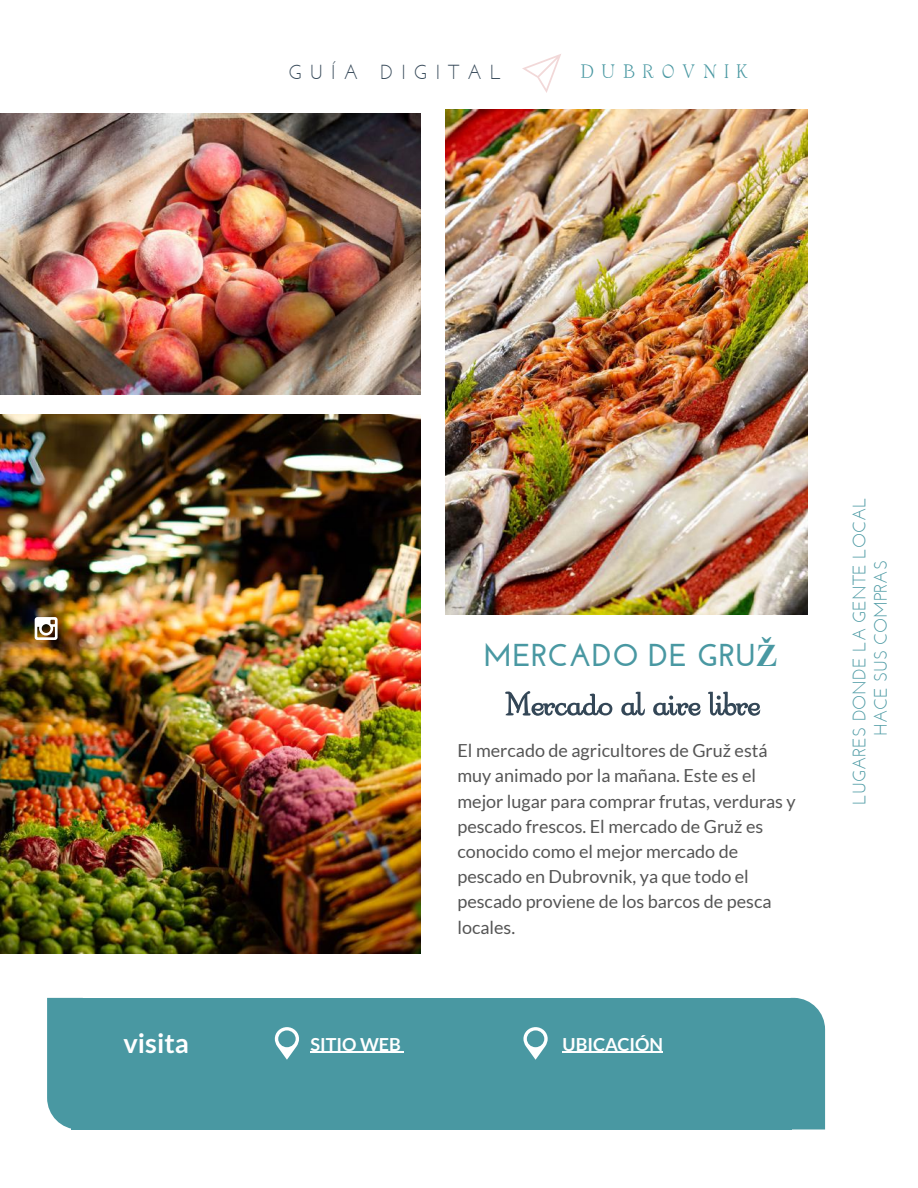
<style>
.page{position:relative;width:918px;height:1188px;background:#fff}
.page>*{position:absolute;margin:0;border:0;box-sizing:border-box;transform-origin:0 0}
.t1{font:700 31.5px "Josefin Sans";color:#4998a2}
.t2{font:700 27px "Lato";color:#fff}
.t3{font:20.25px "Josefin Sans";letter-spacing:.385em;color:#344757}
.t4{font:500 20.25px "Garton";letter-spacing:.385em;color:#4998a2}
.t5{font:18px/25.2px "Lato";color:#555}
.t6{font:18px/21.3px "Josefin Sans";color:#4998a2;text-align:center}
.t7{font:700 18px "Lato";color:#fff}
.s1{font-family:"Times New Roman"}
</style>
<div class="page">
<svg style="left:47px;top:998px;width:24px;height:131px;background:#559ea8"></svg>
<div style="left:71px;top:998px;width:720px;height:132px;background:#4998a2"></div>
<div style="left:791px;top:998px;width:34px;height:132px;background:#4998a2"></div>
<img style="left:0;top:414px;width:420px;height:539px">
<img style="left:1px;top:113px;width:420px;height:281px">
<img style="left:445px;top:109px;width:362px;height:505px">
<svg style="left:505px;top:691px;width:255px;height:25px"></svg>
<svg style="left:275px;top:1027px;width:24px;height:33px"></svg>
<hr style="left:310px;top:1052px;width:94px;height:1px;background:#fff">
<svg style="left:523px;top:1027px;width:25px;height:33px"></svg>
<svg style="left:522px;top:54px;width:39px;height:39px"></svg>
<svg style="left:35px;top:617px;width:23px;height:23px"></svg>
<hr style="left:563px;top:1052px;width:100px;height:1px;background:#fff">
<p class="t3" style="left:288px;top:61px;width:215px">GUÍA DIGITAL</p>
<p class="t4" style="left:580px;top:61px;width:169px">DUBROVNIK</p>
<h1 class="t1" style="left:483px;top:637px;width:296px">MERCADO DE GRU<span class="s1">Ž</span></h1>
<p class="t5" style="left:457px;top:738px;width:340px">El mercado de agricultores de Gruž está muy animado por la mañana. Este es el mejor lugar para comprar frutas, verduras y pescado frescos. El mercado de Gruž es conocido como el mejor mercado de pescado en Dubrovnik, ya que todo el pescado proviene de los barcos de pesca locales.</p>
<h2 class="t2" style="left:124px;top:1026px;width:67px">visita</h2>
<p class="t7" style="left:310px;top:1033px;width:92px">SITIO WEB</p>
<p class="t7" style="left:563px;top:1033px;width:102px">UBICACIÓN</p>
<p class="t6" style="left:849px;top:805px;width:309px;rotate:-90deg">LUGARES DONDE LA GENTE LOCAL<br>HACE SUS COMPRAS</p>
</div>
